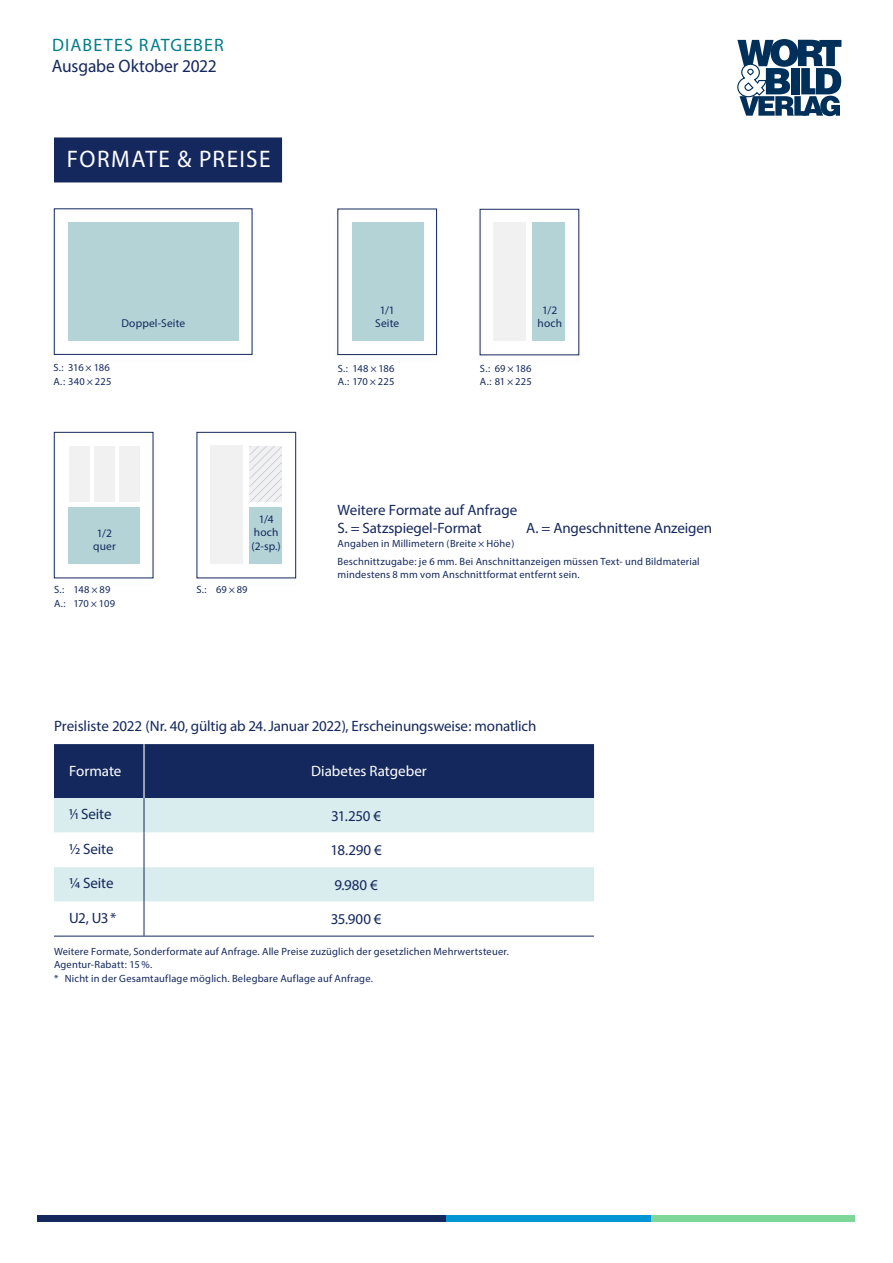
<style>
.page{position:relative;width:893px;height:1263px;background:#fff}
.page>*{position:absolute;margin:0;border:0;box-sizing:border-box;transform-origin:0 0}
.t1{font:24px "Myriad Pro";letter-spacing:.055em;color:#fff}
.t2{font:18px "Myriad Pro";letter-spacing:-.01em;color:#14285d}
.t3{font:18px "Myriad Pro";letter-spacing:.065em;color:#007e8b}
.t4{font:15px "Myriad Pro";letter-spacing:-.01em;color:#14285d}
.t5{font:15px "Myriad Pro";color:#fff}
.t6{font:11.4px/13.6px "Myriad Pro";letter-spacing:.01em;color:#14285d;text-align:center}
.t7{font:10.5px/13.5px "Myriad Pro";letter-spacing:.02em;color:#14285d}
</style>
<div class="page">
<svg style="left:737px;top:39px;width:104px;height:77px"></svg>
<div style="left:38px;top:1215px;width:408px;height:6px;background:#14285d"></div>
<div style="left:651px;top:1215px;width:204px;height:6px;background:#7ed699"></div>
<div style="left:446px;top:1215px;width:205px;height:6px;background:#0095d3"></div>
<div style="left:54px;top:137px;width:228px;height:45px;background:#14285d"></div>
<div style="left:54px;top:744px;width:540px;height:54px;background:#14285d"></div>
<div style="left:54px;top:798px;width:540px;height:34px;background:#d9ecee"></div>
<svg style="left:54px;top:832px;width:540px;height:104px"></svg>
<hr style="left:143px;top:744px;width:2px;height:54px;background:#fff">
<hr style="left:144px;top:798px;width:1px;height:35px;background:#14285d">
<hr style="left:144px;top:833px;width:1px;height:34px;background:#14285d">
<hr style="left:144px;top:867px;width:1px;height:35px;background:#14285d">
<hr style="left:144px;top:902px;width:1px;height:34px;background:#14285d">
<hr style="left:54px;top:936px;width:90px;height:1px;background:#14285d">
<hr style="left:144px;top:936px;width:450px;height:1px;background:#14285d">
<div style="left:48px;top:207px;width:210px;height:158px;background:#000;opacity:.13"></div>
<div style="left:54px;top:209px;width:198px;height:146px;border:1px solid #14285d"></div>
<div style="left:69px;top:223px;width:170px;height:118px;background:#b4d3d7"></div>
<div style="left:332px;top:207px;width:111px;height:158px;background:#000;opacity:.13"></div>
<div style="left:338px;top:209px;width:99px;height:146px;border:1px solid #14285d"></div>
<div style="left:352px;top:223px;width:71px;height:118px;background:#b4d3d7"></div>
<div style="left:474px;top:208px;width:111px;height:158px;background:#000;opacity:.13"></div>
<div style="left:533px;top:223px;width:32px;height:118px;background:#b4d3d7"></div>
<div style="left:494px;top:223px;width:32px;height:118px;background:#f1f1f1"></div>
<div style="left:48px;top:431px;width:111px;height:158px;background:#000;opacity:.13"></div>
<div style="left:54px;top:432px;width:99px;height:146px;border:1px solid #14285d"></div>
<div style="left:69px;top:507px;width:71px;height:57px;background:#b4d3d7"></div>
<div style="left:69px;top:446px;width:20px;height:56px;background:#f1f1f1"></div>
<div style="left:119px;top:446px;width:21px;height:56px;background:#f1f1f1"></div>
<div style="left:94px;top:446px;width:21px;height:56px;background:#f1f1f1"></div>
<div style="left:191px;top:431px;width:111px;height:158px;background:#000;opacity:.13"></div>
<div style="left:197px;top:432px;width:99px;height:146px;border:1px solid #14285d"></div>
<div style="left:250px;top:507px;width:32px;height:57px;background:#b4d3d7"></div>
<div style="left:210px;top:446px;width:33px;height:118px;background:#f1f1f1"></div>
<svg style="left:250px;top:446px;width:33px;height:56px"></svg>
<h2 class="t3" style="left:52px;top:34px;width:173px">DIABETES RATGEBER</h2>
<h2 class="t2" style="left:52px;top:55px;width:166px">Ausgabe Oktober 2022</h2>
<p class="t1" style="left:67px;top:145px;width:205px">FORMATE &amp; PREISE</p>
<p class="t6" style="left:122px;top:316px;width:65px">Doppel-Seite</p>
<p class="t7" style="left:53px;top:361px;width:58px">S.: 316 × 186</p>
<p class="t7" style="left:53px;top:374px;width:59px">A.: 340 × 225</p>
<p class="t6" style="left:93px;top:526px;width:24px">1/2 quer</p>
<p class="t7" style="left:54px;top:583px;width:58px">S.: 148 × 89</p>
<p class="t7" style="left:54px;top:596px;width:63px">A.: 170 × 109</p>
<p class="t6" style="left:254px;top:512px;width:26px">1/4 hoch</p>
<p class="t6" style="left:252px;top:539px;width:31px">(2-sp.)</p>
<p class="t7" style="left:196px;top:583px;width:53px">S.: 69 × 89</p>
<p class="t6" style="left:375px;top:303px;width:25px">1/1<br>Seite</p>
<p class="t6" style="left:538px;top:303px;width:26px">1/2 hoch</p>
<p class="t7" style="left:338px;top:361px;width:58px">S.: 148 × 186</p>
<p class="t7" style="left:338px;top:375px;width:58px">A.: 170 × 225</p>
<p class="t7" style="left:480px;top:361px;width:53px">S.: 69 × 186</p>
<p class="t7" style="left:480px;top:375px;width:53px">A.: 81 × 225</p>
<p class="t4" style="left:338px;top:501px;width:181px">Weitere Formate auf Anfrage</p>
<p class="t4" style="left:338px;top:519px;width:146px">S. = Satzspiegel-Format</p>
<p class="t4" style="left:526px;top:519px;width:188px">A. = Angeschnittene Anzeigen</p>
<p class="t7" style="left:338px;top:536px;width:178px">Angaben in Millimetern (Breite × Höhe)</p>
<p class="t7" style="left:338px;top:554px;width:364px">Beschnittzugabe: je 6 mm. Bei Anschnittanzeigen müssen Text- und Bildmaterial mindestens 8 mm vom Anschnittformat entfernt sein.</p>
<p class="t4" style="left:54px;top:717px;width:484px">Preisliste 2022 (Nr. 40, gültig ab 24. Januar 2022), Erscheinungsweise: monatlich</p>
<p class="t5" style="left:69px;top:762px;width:54px">Formate</p>
<p class="t5" style="left:311px;top:762px;width:117px">Diabetes Ratgeber</p>
<p class="t4" style="left:69px;top:805px;width:44px">1/1 Seite</p>
<p class="t4" style="left:331px;top:807px;width:52px">31.250 €</p>
<p class="t4" style="left:69px;top:839px;width:46px">1/2 Seite</p>
<p class="t4" style="left:331px;top:841px;width:53px">18.290 €</p>
<p class="t4" style="left:69px;top:874px;width:46px">1/4 Seite</p>
<p class="t4" style="left:334px;top:876px;width:45px">9.980 €</p>
<p class="t4" style="left:69px;top:908px;width:49px">U2, U3*</p>
<p class="t4" style="left:331px;top:910px;width:52px">35.900 €</p>
<p class="t7" style="left:54px;top:944px;width:456px">Weitere Formate, Sonderformate auf Anfrage. Alle Preise zuzüglich der gesetzlichen Mehrwertsteuer.<br>Agentur-Rabatt: 15 %.</p>
<p class="t7" style="left:54px;top:971px;width:320px">* Nicht in der Gesamtauflage möglich. Belegbare Auflage auf Anfrage.</p>
</div>
